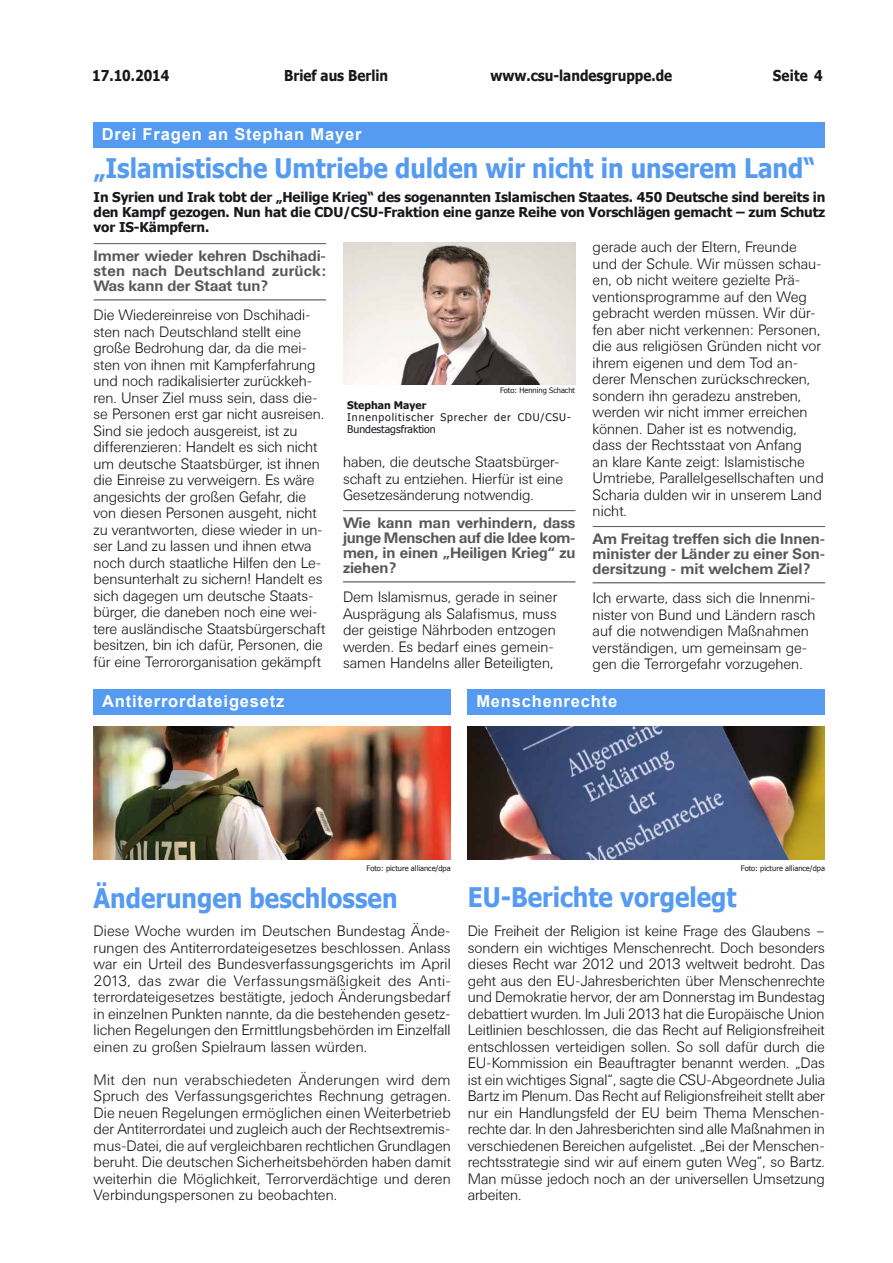
<style>
.page{position:relative;width:893px;height:1263px;background:#fff}
.page>*{position:absolute;margin:0;border:0;box-sizing:border-box;transform-origin:0 0}
._01_BaB_Überschrift{font:700 27px "Tahoma";color:#559bf2;scale:.9 1}
._05_BaB_Ü_weiss_kurz{font:700 16.5px "Arial";letter-spacing:.05em;color:#fff}
._01_BaB_Überschrift-2{font:700 16.5px "Arial";letter-spacing:.05em;color:#fff}
._04_Interview_Fließt{font:300 15px/16.5px "Univers BSK";letter-spacing:-.01em;color:#1a171c}
._04_BaB_Fließtext{font:300 15px/16.5px "Univers BSK";letter-spacing:-.01em;color:#1a171c;text-align:justify}
._05_BaB_Fließtext_ku{font:300 15px/16.5px "Univers BSK";color:#1a171c;text-align:justify}
._04_Überschrift_Inte{font:700 15px/15px "Univers BSK";letter-spacing:-.005em;color:#58585a;text-align:justify}
.t1{font:700 15px "Tahoma";color:#1a171c;scale:.9 1}
._03_BaB_Teaser{font:700 13.5px/15px "Tahoma";letter-spacing:-.01em;color:#1a171c;text-align:justify}
._13_BaB_Bilduntersch{font:10.5px/12px "Tahoma";letter-spacing:.08em;color:#1a171c}
._13_BaB_Bilduntersch-2{font:700 10.5px "Tahoma";color:#1a171c}
._13_BaB_Rechtevermer{font:7.5px "Tahoma";color:#1a171c}
</style>
<div class="page">
<div style="left:94px;top:689px;width:357px;height:25px;background:#559bf2"></div>
<div style="left:468px;top:689px;width:357px;height:25px;background:#559bf2"></div>
<img style="left:94px;top:727px;width:357px;height:132px">
<img style="left:468px;top:727px;width:357px;height:132px">
<div style="left:93px;top:122px;width:732px;height:26px;background:#559bf2"></div>
<hr style="left:343px;top:510px;width:232px;height:1px;background:#58585a">
<hr style="left:343px;top:581px;width:232px;height:1px;background:#3e3e40">
<hr style="left:593px;top:526px;width:232px;height:1px;background:#58585a">
<hr style="left:593px;top:582px;width:232px;height:1px;background:#3e3e40">
<hr style="left:94px;top:243px;width:232px;height:1px;background:#58585a">
<hr style="left:94px;top:299px;width:232px;height:1px;background:#3e3e40">
<img style="left:343px;top:243px;width:232px;height:142px">
<p class="t1" style="left:284px;top:65px;width:117px">Brief aus Berlin</p>
<p class="t1" style="left:92px;top:65px;width:87px">17.10.2014</p>
<p class="t1" style="left:490px;top:65px;width:203px">www.csu-landesgruppe.de</p>
<p class="t1" style="left:773px;top:65px;width:57px">Seite 4</p>
<p class="_01_BaB_Überschrift-2" style="left:102px;top:123px;width:261px">Drei Fragen an Stephan Mayer</p>
<p class="_01_BaB_Überschrift" style="left:94px;top:149px;width:803px">„Islamistische Umtriebe dulden wir nicht in unserem Land“</p>
<p class="_03_BaB_Teaser" style="left:94px;top:188px;width:733px">In Syrien und Irak tobt der „Heilige Krieg“ des sogenannten Islamischen Staates. 450 Deutsche sind bereits in den Kampf gezogen. Nun hat die CDU/CSU-Fraktion eine ganze Reihe von Vorschlägen gemacht – zum Schutz vor IS-Kämpfern.</p>
<p class="_04_Überschrift_Inte" style="left:94px;top:248px;width:234px">Immer wieder kehren Dschihadi&shy;sten nach Deutschland zurück:<br>Was kann der Staat tun?</p>
<p class="_04_Interview_Fließt" style="left:94px;top:307px;width:233px">Die Wiedereinreise von Dschihadi&shy;sten nach Deutschland stellt eine große Bedrohung dar, da die mei&shy;sten von ihnen mit Kampferfahrung und noch radikalisierter zurückkeh&shy;ren. Unser Ziel muss sein, dass die&shy;se Personen erst gar nicht ausreisen.<br>Sind sie jedoch ausgereist, ist zu differenzieren: Handelt es sich nicht um deutsche Staatsbürger, ist ihnen die Einreise zu verweigern. Es wäre angesichts der großen Gefahr, die von diesen Personen ausgeht, nicht zu verantworten, diese wieder in un&shy;ser Land zu lassen und ihnen etwa noch durch staatliche Hilfen den Le&shy;bensunterhalt zu sichern! Handelt es sich dagegen um deutsche Staats&shy;bürger, die daneben noch eine wei&shy;tere ausländische Staatsbürgerschaft besitzen, bin ich dafür, Personen, die für eine Terrororganisation gekämpft</p>
<p class="_05_BaB_Ü_weiss_kurz" style="left:102px;top:690px;width:184px">Antiterrordateigesetz</p>
<p class="_13_BaB_Rechtevermer" style="left:500px;top:385px;width:77px">Foto: Henning Schacht</p>
<p class="_13_BaB_Bilduntersch-2" style="left:347px;top:398px;width:81px">Stephan Mayer</p>
<p class="_13_BaB_Bilduntersch" style="left:347px;top:410px;width:225px">Innenpolitischer Sprecher der CDU/CSU-<br>Bundestagsfraktion</p>
<p class="_04_Interview_Fließt" style="left:343px;top:454px;width:222px">haben, die deutsche Staatsbürger&shy;schaft zu entziehen. Hierfür ist eine<br>Gesetzesänderung notwendig.</p>
<p class="_04_Überschrift_Inte" style="left:343px;top:515px;width:234px">Wie kann man verhindern, dass junge Menschen auf die Idee kom&shy;men, in einen „Heiligen Krieg“ zu ziehen?</p>
<p class="_04_Interview_Fließt" style="left:343px;top:589px;width:216px">Dem Islamismus, gerade in seiner Ausprägung als Salafismus, muss der geistige Nährboden entzogen werden. Es bedarf eines gemein&shy;samen Handelns aller Beteiligten,</p>
<p class="_04_Interview_Fließt" style="left:593px;top:239px;width:233px">gerade auch der Eltern, Freunde und der Schule. Wir müssen schau&shy;en, ob nicht weitere gezielte Prä&shy;ventionsprogramme auf den Weg gebracht werden müssen. Wir dür&shy;fen aber nicht verkennen: Personen, die aus religiösen Gründen nicht vor ihrem eigenen und dem Tod an&shy;derer Menschen zurückschrecken, sondern ihn geradezu anstreben, werden wir nicht immer erreichen können. Daher ist es notwendig, dass der Rechtsstaat von Anfang<br>an klare Kante zeigt: Islamistische<br>Umtriebe, Parallelgesellschaften und<br>Scharia dulden wir in unserem Land nicht.</p>
<p class="_04_Überschrift_Inte" style="left:593px;top:531px;width:234px">Am Freitag treffen sich die Innen&shy;minister der Länder zu einer Son&shy;dersitzung - mit welchem Ziel?</p>
<p class="_04_Interview_Fließt" style="left:593px;top:590px;width:225px">Ich erwarte, dass sich die Innenmi&shy;nister von Bund und Ländern rasch auf die notwendigen Maßnahmen verständigen, um gemeinsam ge&shy;gen die Terrorgefahr vorzugehen.</p>
<p class="_05_BaB_Ü_weiss_kurz" style="left:476px;top:690px;width:142px">Menschenrechte</p>
<p class="_13_BaB_Rechtevermer" style="left:367px;top:863px;width:86px">Foto: picture alliance/dpa</p>
<p class="_13_BaB_Rechtevermer" style="left:741px;top:863px;width:86px">Foto: picture alliance/dpa</p>
<p class="_01_BaB_Überschrift" style="left:94px;top:879px;width:339px">Änderungen beschlossen</p>
<p class="_05_BaB_Fließtext_ku" style="left:94px;top:923px;width:359px">Diese Woche wurden im Deutschen Bundestag Ände&shy;rungen des Antiterrordateigesetzes beschlossen. Anlass war ein Urteil des Bundesverfassungsgerichts im April 2013, das zwar die Verfassungsmäßigkeit des Anti&shy;terrordateigesetzes bestätigte, jedoch Änderungsbedarf in einzelnen Punkten nannte, da die bestehenden gesetz&shy;lichen Regelungen den Ermittlungsbehörden im Einzelfall einen zu großen Spielraum lassen würden.</p>
<p class="_05_BaB_Fließtext_ku" style="left:94px;top:1071px;width:359px">Mit den nun verabschiedeten Änderungen wird dem Spruch des Verfassungsgerichtes Rechnung getragen.<br>Die neuen Regelungen ermöglichen einen Weiterbetrieb der Antiterrordatei und zugleich auch der Rechtsextremis&shy;mus-Datei, die auf vergleichbaren rechtlichen Grundlagen beruht. Die deutschen Sicherheitsbehörden haben damit weiterhin die Möglichkeit, Terrorverdächtige und deren Verbindungspersonen zu beobachten.</p>
<p class="_01_BaB_Überschrift" style="left:468px;top:878px;width:300px">EU-Berichte vorgelegt</p>
<p class="_04_BaB_Fließtext" style="left:468px;top:923px;width:359px">Die Freiheit der Religion ist keine Frage des Glaubens – sondern ein wichtiges Menschenrecht. Doch besonders dieses Recht war 2012 und 2013 weltweit bedroht. Das geht aus den EU-Jahresberichten über Menschenrechte und Demokratie hervor, der am Donnerstag im Bundestag debattiert wurden. Im Juli 2013 hat die Europäische Union Leitlinien beschlossen, die das Recht auf Religionsfreiheit entschlossen verteidigen sollen. So soll dafür durch die EU-Kommission ein Beauftragter benannt werden. „Das ist ein wichtiges Signal“, sagte die CSU-Abgeordnete Julia Bartz im Plenum. Das Recht auf Religionsfreiheit stellt aber nur ein Handlungsfeld der EU beim Thema Menschen&shy;rechte dar. In den Jahresberichten sind alle Maßnahmen in verschiedenen Bereichen aufgelistet. „Bei der Menschen&shy;rechtsstrategie sind wir auf einem guten Weg“, so Bartz.<br>Man müsse jedoch noch an der universellen Umsetzung arbeiten.</p>
</div>
